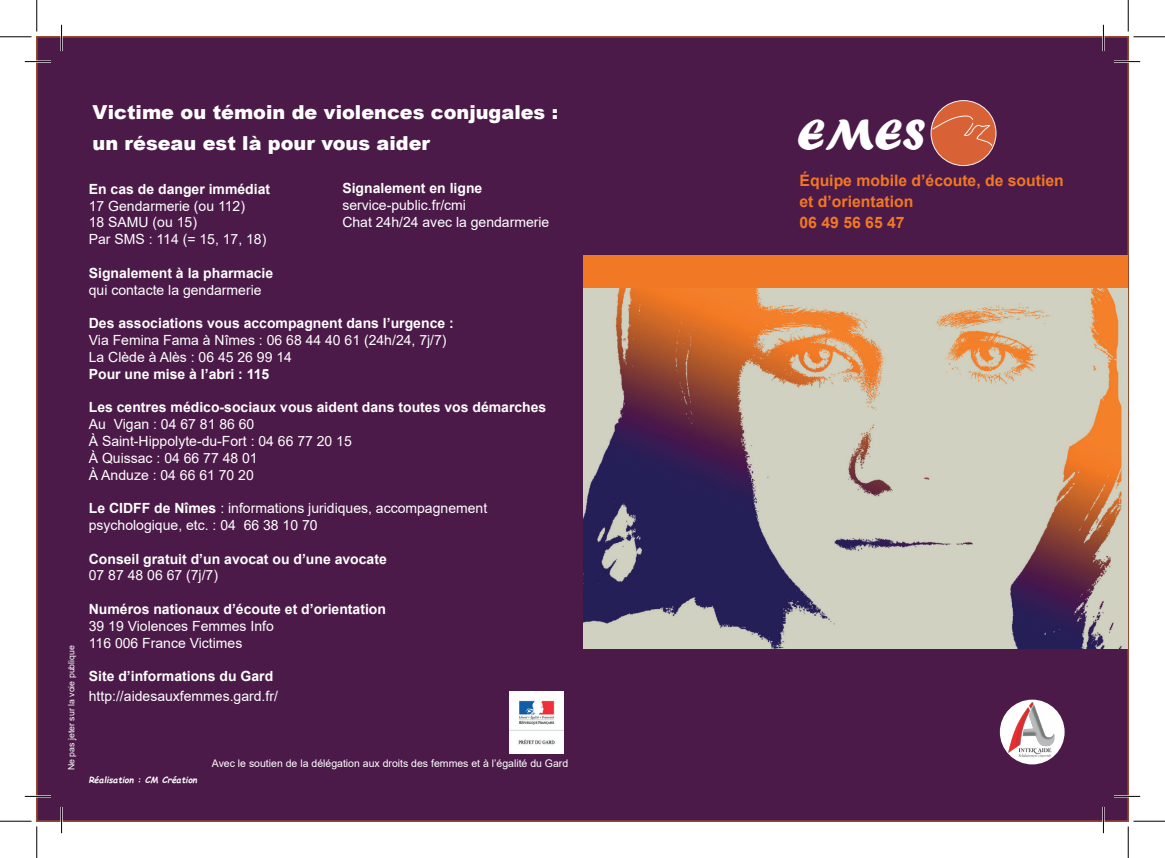
<style>
.page{position:relative;width:1165px;height:858px;background:#fff}
.page>*{position:absolute;margin:0;border:0;box-sizing:border-box;transform-origin:0 0}
.t1{font:45.5px "Forte";color:#fff}
.t2{font:900 19.25px/31px "Arial";color:#fff}
.t3{font:700 15.75px/21px "Arial";color:#f17824}
.t4{font:14px/16.8px "Arial";color:#fff}
.t5{font:700 14px "Arial";color:#fff}
.t6{font:10.5px "Arial";color:#fff}
.t7{font:8.75px "Arial";color:#fff}
.t8{font:italic 700 8.75px "Comic Sans MS";color:#fff}
.s1{font-weight:700}
</style>
<div class="page">
<div style="left:37px;top:37px;width:1091px;height:784px;background:#4c1a48"></div>
<div style="left:584px;top:255px;width:544px;height:34px;background:#f17824"></div>
<img style="left:584px;top:288px;width:543px;height:360px">
<div style="left:931px;top:101px;width:65px;height:64px;background:#d86235;border-radius:50%"></div>
<div style="left:931px;top:100px;width:65px;height:66px;border:1px solid #f4f4f3;border-radius:50%"></div>
<svg style="left:932px;top:115px;width:60px;height:31px"></svg>
<div style="left:1000px;top:699px;width:64px;height:65px;background:#fff;border-radius:50%"></div>
<img style="left:1006px;top:700px;width:50px;height:57px">
<img style="left:509px;top:691px;width:54px;height:62px">
<hr style="left:25px;top:60px;width:26px;height:3px;background:#fff">
<hr style="left:1114px;top:60px;width:26px;height:3px;background:#fff">
<hr style="left:25px;top:795px;width:26px;height:2px;background:#fff">
<hr style="left:1114px;top:795px;width:26px;height:2px;background:#fff">
<hr style="left:60px;top:25px;width:3px;height:26px;background:#fff">
<hr style="left:60px;top:806px;width:3px;height:26px;background:#fff">
<hr style="left:1102px;top:25px;width:2px;height:26px;background:#fff">
<hr style="left:1102px;top:806px;width:2px;height:26px;background:#fff">
<svg style="left:25px;top:61px;width:26px;height:1px"></svg>
<svg style="left:1114px;top:61px;width:26px;height:1px"></svg>
<svg style="left:25px;top:795px;width:26px;height:1px"></svg>
<svg style="left:1114px;top:795px;width:26px;height:1px"></svg>
<svg style="left:61px;top:25px;width:1px;height:26px"></svg>
<svg style="left:61px;top:806px;width:1px;height:26px"></svg>
<svg style="left:1103px;top:25px;width:1px;height:26px"></svg>
<svg style="left:1103px;top:806px;width:1px;height:26px"></svg>
<hr style="left:0;top:36px;width:32px;height:1px;background:#000">
<hr style="left:1133px;top:36px;width:32px;height:1px;background:#000">
<hr style="left:0;top:820px;width:32px;height:1px;background:#000">
<hr style="left:1133px;top:820px;width:32px;height:1px;background:#000">
<hr style="left:36px;top:0;width:1px;height:32px;background:#000">
<hr style="left:36px;top:826px;width:1px;height:31px;background:#000">
<hr style="left:1128px;top:0;width:1px;height:32px;background:#000">
<hr style="left:1128px;top:826px;width:1px;height:31px;background:#000">
<p class="t7" style="left:65px;top:770px;width:126px;rotate:-90deg">Ne pas jeter sur la voie publique</p>
<h2 class="t2" style="left:93px;top:96px;width:467px">Victime ou témoin de violences conjugales : un réseau est là pour vous aider</h2>
<p class="t5" style="left:89px;top:179px;width:183px">En cas de danger immédiat</p>
<p class="t4" style="left:89px;top:197px;width:179px">17 Gendarmerie (ou 112)<br>18 SAMU (ou 15)<br>Par SMS : 114 (= 15, 17, 18)</p>
<p class="t5" style="left:89px;top:263px;width:186px">Signalement à la pharmacie</p>
<p class="t4" style="left:89px;top:281px;width:174px">qui contacte la gendarmerie</p>
<p class="t5" style="left:89px;top:313px;width:366px">Des associations vous accompagnent dans l’urgence :</p>
<p class="t4" style="left:89px;top:331px;width:359px">Via Femina Fama à Nîmes : 06 68 44 40 61 (24h/24, 7j/7)<br>La Clède à Alès : 06 45 26 99 14</p>
<p class="t5" style="left:89px;top:364px;width:182px">Pour une mise à l’abri : 115</p>
<p class="t5" style="left:89px;top:397px;width:459px">Les centres médico-sociaux vous aident dans toutes vos démarches</p>
<p class="t4" style="left:89px;top:415px;width:265px">Au Vigan : 04 67 81 86 60<br>À Saint-Hippolyte-du-Fort : 04 66 77 20 15<br>À Quissac : 04 66 77 48 01<br>À Anduze : 04 66 61 70 20</p>
<p class="t4" style="left:89px;top:499px;width:400px"><span class="s1">Le CIDFF de Nîmes</span> : informations juridiques, accompagnement psychologique, etc. : 04 66 38 10 70</p>
<p class="t5" style="left:89px;top:548px;width:299px">Conseil gratuit d’un avocat ou d’une avocate</p>
<p class="t4" style="left:89px;top:567px;width:131px">07 87 48 06 67 (7j/7)</p>
<p class="t5" style="left:89px;top:599px;width:299px">Numéros nationaux d’écoute et d’orientation</p>
<p class="t4" style="left:89px;top:617px;width:186px">39 19 Violences Femmes Info<br>116 006 France Victimes</p>
<p class="t5" style="left:89px;top:666px;width:186px">Site d’informations du Gard</p>
<p class="t4" style="left:89px;top:687px;width:191px">http://aidesauxfemmes.gard.fr/</p>
<p class="t5" style="left:342px;top:178px;width:142px">Signalement en ligne</p>
<p class="t4" style="left:342px;top:197px;width:208px">service-public.fr/cmi<br>Chat 24h/24 avec la gendarmerie</p>
<p class="t8" style="left:89px;top:772px;width:110px">Réalisation : CM Création</p>
<p class="t6" style="left:212px;top:756px;width:358px">Avec le soutien de la délégation aux droits des femmes et à l’égalité du Gard</p>
<h1 class="t1" style="left:797px;top:108px;width:130px">EMES</h1>
<p class="t3" style="left:799px;top:170px;width:266px">Équipe mobile d’écoute, de soutien et d’orientation<br>06 49 56 65 47</p>
</div>
